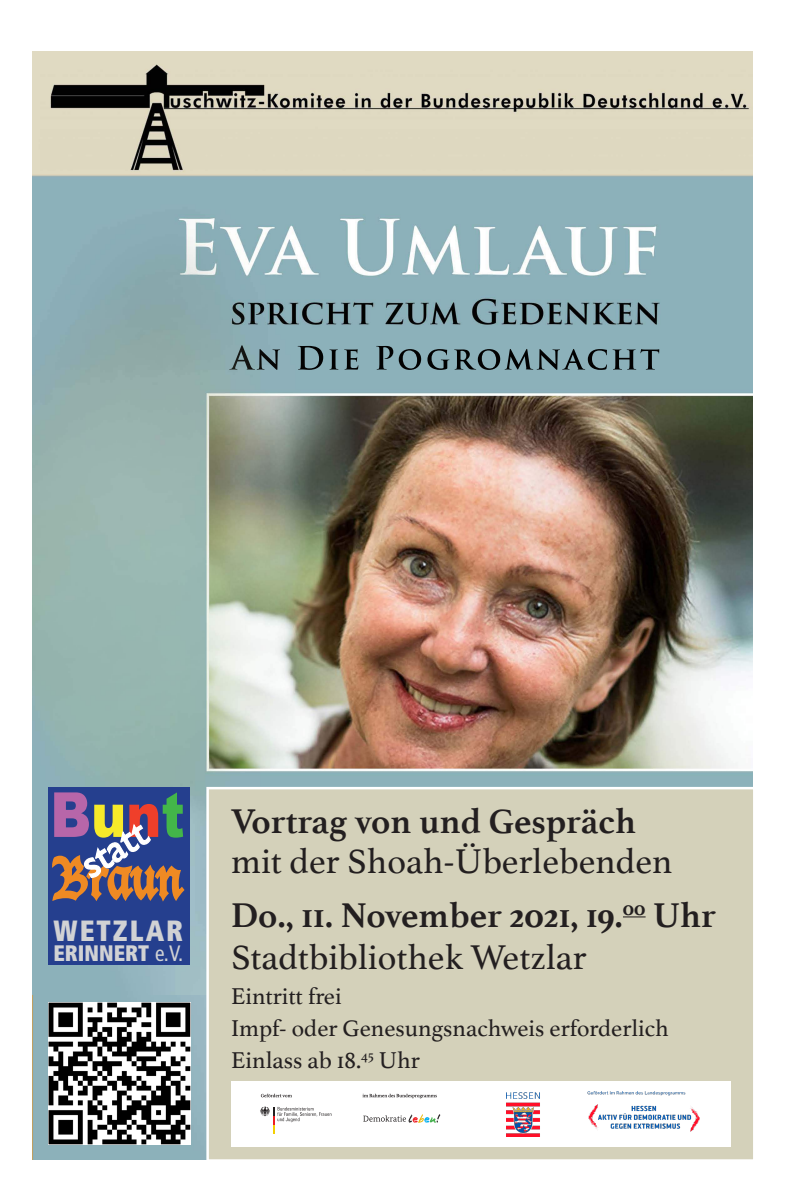
<style>
.page{position:relative;width:791px;height:1191px;background:#fff}
.page>*{position:absolute;margin:0;border:0;box-sizing:border-box;transform-origin:0 0}
.t1{font:36px/40px "Athelas";color:#231f20}
.t2{font:700 36px "Athelas";color:#231f20}
.t3{font:900 condensed 29px "Frutiger";letter-spacing:.075em;color:#d1d2d4;scale:.95 1}
.t4{font:24px/32px "Athelas";color:#231f20}
.t5{font:900 condensed 22.3px "Frutiger";color:#d1d2d4;scale:.95 1}
.s1{font-weight:400}
.s2{font-weight:700}
</style>
<div class="page">
<img style="left:33px;top:51px;width:720px;height:944px">
<img style="left:33px;top:995px;width:173px;height:164px">
<div style="left:206px;top:787px;width:549px;height:374px;background:#d4d1ba;border:2px solid #fff"></div>
<svg style="left:623px;top:916px;width:23px;height:1px"></svg>
<div style="left:48px;top:787px;width:142px;height:177px;background:#253f8e"></div>
<svg style="left:52px;top:792px;width:133px;height:110px"></svg>
<img style="left:48px;top:1002px;width:142px;height:142px">
<div style="left:231px;top:1080px;width:237px;height:66px;background:#fff"></div>
<svg style="left:260px;top:1106px;width:71px;height:27px"></svg>
<svg style="left:363px;top:1114px;width:77px;height:8px"></svg>
<svg style="left:261px;top:1093px;width:31px;height:4px"></svg>
<svg style="left:362px;top:1093px;width:75px;height:5px"></svg>
<div style="left:468px;top:1080px;width:262px;height:66px;background:#fff"></div>
<img style="left:506px;top:1091px;width:193px;height:45px">
<p class="t3" style="left:54px;top:912px;width:138px">WETZLAR</p>
<p class="t5" style="left:54px;top:939px;width:138px">ERINNERT <span class="s1">e.V.</span></p>
<p class="t1" style="left:231px;top:800px;width:443px"><span class="s2">Vortrag von und Gespräch </span>mit der Shoah-Überlebenden</p>
<p class="t2" style="left:231px;top:886px;width:486px">Do., 11. November 2021, 19.<sup>00</sup> Uhr</p>
<p class="t1" style="left:231px;top:936px;width:357px">Stadtbibliothek Wetzlar</p>
<p class="t4" style="left:231px;top:979px;width:439px">Eintritt frei<br>Impf- oder Genesungsnachweis erforderlich</p>
<p class="t4" style="left:231px;top:1043px;width:190px">Einlass ab 18.<sup>45</sup> Uhr</p>
</div>
